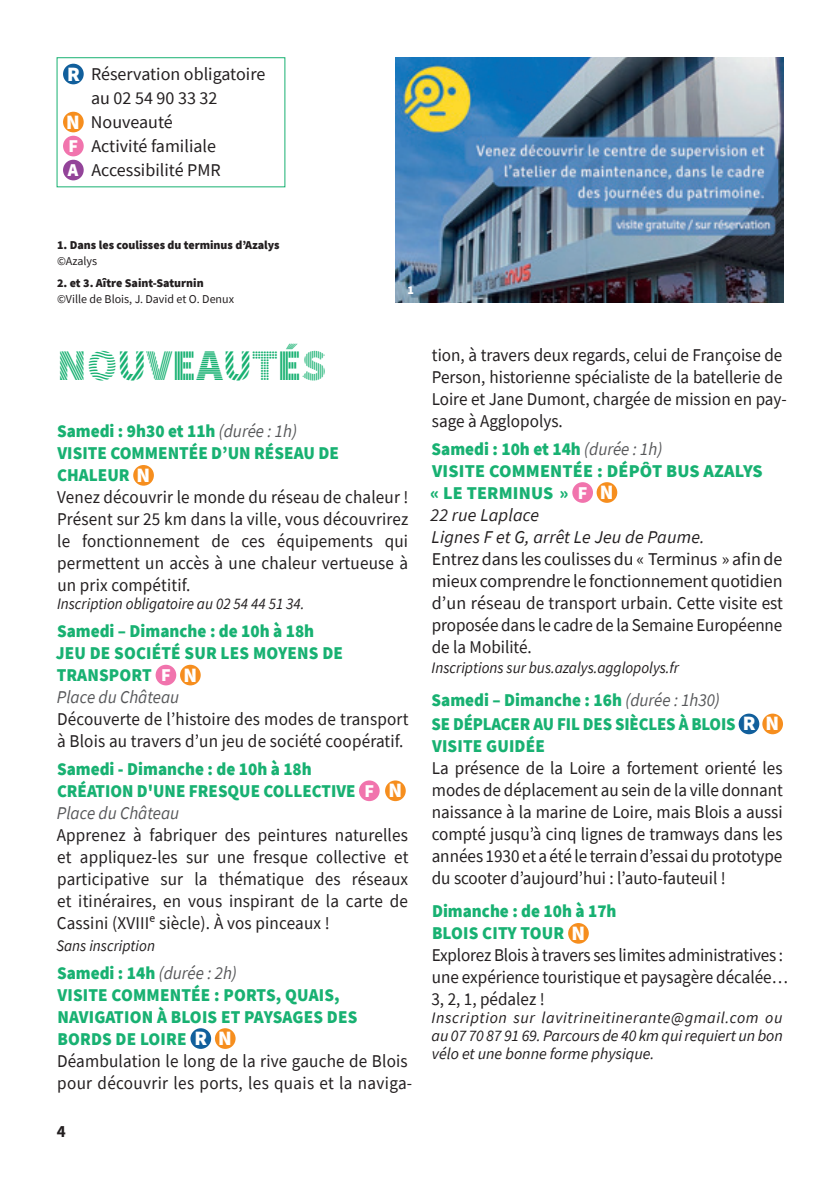
<style>
.page{position:relative;width:840px;height:1191px;background:#fff}
.page>*{position:absolute;margin:0;border:0;box-sizing:border-box;transform-origin:0 0}
.t1{font:900 44px "Source Sans Pro DISPLAYV2";color:#18b172}
.t2{font:18px/22px "Source Sans Pro";color:#231f20;scale:.95 1}
.t3{font:900 18px/22px "Source Sans Pro";color:#18b172;scale:.95 1}
.t4{font:18px/22px "Source Sans Pro";color:#231f20;text-align:justify}
.t5{font:700 17px "Source Sans Pro";color:#231f20}
.t6{font:italic 16px/18px "Source Sans Pro";color:#231f20;text-align:justify}
.t7{font:italic 16px "Source Sans Pro";color:#231f20;scale:.95 1}
.t8{font:900 12px "Source Sans Pro";color:#231f20}
.t9{font:12px "Source Sans Pro";color:#231f20}
.t10{font:900 12px "Source Sans Pro";color:#fff}
.s1{font-weight:900;font-size:20.2px;color:#fff}
.s2{font-weight:900;color:#fff}
.s3{font-weight:900;color:#18b172}
.s4{font-style:italic;color:#57585a}
.s5{color:#fff}
.s6{font-size:20.2px;color:#fff}
.s7{font-weight:400;font-style:italic;color:#57585a}
.s8{font-weight:400;font-style:italic;color:#231f20}
</style>
<div class="page">
<div style="left:63px;top:64px;width:21px;height:20px;background:#115f9c;border-radius:50%"></div>
<div style="left:63px;top:112px;width:21px;height:20px;background:#f68e1e;border-radius:50%"></div>
<div style="left:63px;top:136px;width:21px;height:20px;background:#f174ad;border-radius:50%"></div>
<div style="left:63px;top:160px;width:21px;height:20px;background:#934499;border-radius:50%"></div>
<div style="left:57px;top:57px;width:228px;height:130px;border:1px solid #18b172"></div>
<div style="left:133px;top:465px;width:21px;height:21px;background:#f68e1e;border-radius:50%"></div>
<div style="left:155px;top:665px;width:21px;height:20px;background:#f174ad;border-radius:50%"></div>
<div style="left:180px;top:665px;width:20px;height:20px;background:#f68e1e;border-radius:50%"></div>
<div style="left:359px;top:780px;width:20px;height:21px;background:#f174ad;border-radius:50%"></div>
<div style="left:385px;top:780px;width:20px;height:21px;background:#f68e1e;border-radius:50%"></div>
<div style="left:190px;top:1028px;width:21px;height:21px;background:#115f9c;border-radius:50%"></div>
<div style="left:215px;top:1028px;width:20px;height:21px;background:#f68e1e;border-radius:50%"></div>
<div style="left:572px;top:482px;width:20px;height:21px;background:#f174ad;border-radius:50%"></div>
<div style="left:596px;top:482px;width:21px;height:21px;background:#f68e1e;border-radius:50%"></div>
<div style="left:738px;top:713px;width:20px;height:21px;background:#115f9c;border-radius:50%"></div>
<div style="left:761px;top:713px;width:21px;height:21px;background:#f68e1e;border-radius:50%"></div>
<div style="left:568px;top:923px;width:20px;height:20px;background:#f68e1e;border-radius:50%"></div>
<img style="left:395px;top:57px;width:387px;height:245px">
<p class="t4" style="left:67px;top:63px;width:200px"><span class="s1">R</span> Réservation obligatoire</p>
<p class="t4" style="left:91px;top:87px;width:128px">au 02 54 90 33 32</p>
<p class="t4" style="left:66px;top:111px;width:108px"><span class="s1">N</span> Nouveauté</p>
<p class="t4" style="left:68px;top:135px;width:149px"><span class="s2">F</span> Activité familiale</p>
<p class="t4" style="left:68px;top:159px;width:154px"><span class="s2">A</span> Accessibilité PMR</p>
<p class="t8" style="left:57px;top:237px;width:224px">1. Dans les coulisses du terminus d’Azalys</p>
<p class="t9" style="left:57px;top:253px;width:42px">©Azalys</p>
<p class="t8" style="left:57px;top:274px;width:148px">2. et 3. Aître Saint-Saturnin</p>
<p class="t9" style="left:57px;top:291px;width:178px">©Ville de Blois, J. David et O. Denux</p>
<h1 class="t1" style="left:57px;top:343px;width:271px">NOUVEAUTÉS</h1>
<p class="t10" style="left:407px;top:282px;width:8px">1</p>
<p class="t2" style="left:57px;top:420px;width:371px"><span class="s3">Samedi : 9h30 et 11h</span> <span class="s4">(durée : 1h)<br></span><span class="s3">VISITE COMMENTÉE D’UN RÉSEAU DE CHALEUR</span> <span class="s1">N<br></span>Venez découvrir le monde du réseau de chaleur !<br>Présent sur 25 km dans la ville, vous découvrirez le fonctionnement de ces équipements qui permettent un accès à une chaleur vertueuse à un prix compétitif.</p>
<p class="t7" style="left:57px;top:594px;width:262px">Inscription obligatoire au 02 54 44 51 34.</p>
<p class="t3" style="left:56px;top:620px;width:304px">Samedi – Dimanche : de 10h à 18h<br>JEU DE SOCIÉTÉ SUR LES MOYENS DE<br>TRANSPORT <span class="s5">F</span> <span class="s6">N<br></span><span class="s7">Place du Château</span></p>
<p class="t2" style="left:57px;top:708px;width:371px">Découverte de l’histoire des modes de transport à Blois au travers d’un jeu de société coopératif.</p>
<p class="t3" style="left:57px;top:757px;width:364px">Samedi - Dimanche : de 10h à 18h<br>CRÉATION D'UNE FRESQUE COLLECTIVE <span class="s5">F</span> <span class="s6">N<br></span><span class="s7">Place du Château</span></p>
<p class="t2" style="left:57px;top:824px;width:371px;text-align:justify">Apprenez à fabriquer des peintures naturelles et appliquez-les sur une fresque collective et participative sur la thématique des réseaux et itinéraires, en vous inspirant de la carte de Cassini (XVIIIᵉ siècle). À vos pinceaux !</p>
<p class="t7" style="left:56px;top:935px;width:105px">Sans inscription</p>
<p class="t2" style="left:57px;top:961px;width:375px"><span class="s3">Samedi : 14h</span> <span class="s4">(durée : 2h)<br></span><span class="s3">VISITE COMMENTÉE : PORTS, QUAIS, NAVIGATION À BLOIS ET PAYSAGES DES BORDS DE LOIRE</span> <span class="s1">R N<br></span>Déambulation le long de la rive gauche de Blois pour découvrir les ports, les quais et la naviga-</p>
<p class="t5" style="left:57px;top:1120px;width:10px">4</p>
<p class="t2" style="left:431px;top:344px;width:375px">tion, à travers deux regards, celui de Françoise de Person, historienne spécialiste de la batellerie de Loire et Jane Dumont, chargée de mission en pay&shy;sage à Agglopolys.</p>
<p class="t3" style="left:430px;top:437px;width:351px">Samedi : 10h et 14h <span class="s7">(durée : 1h)<br></span>VISITE COMMENTÉE : DÉPÔT BUS AZALYS « LE TERMINUS » <span class="s5">F</span> <span class="s6">N<br></span><span class="s8">22 rue Laplace<br>Lignes F et G, arrêt Le Jeu de Paume.</span></p>
<p class="t4" style="left:431px;top:547px;width:352px">Entrez dans les coulisses du « Terminus » afin de mieux comprendre le fonctionnement quotidien d’un réseau de transport urbain. Cette visite est proposée dans le cadre de la Semaine Européenne de la Mobilité.</p>
<p class="t7" style="left:431px;top:657px;width:262px">Inscriptions sur bus.azalys.agglopolys.fr</p>
<p class="t3" style="left:431px;top:687px;width:367px;line-height:24px">Samedi – Dimanche : 16h <span class="s7">(durée : 1h30)<br></span>SE DÉPLACER AU FIL DES SIÈCLES À BLOIS <span class="s6">R N</span></p>
<p class="t3" style="left:432px;top:734px;width:120px">VISITE GUIDÉE</p>
<p class="t2" style="left:431px;top:757px;width:371px;text-align:justify">La présence de la Loire a fortement orienté les modes de déplacement au sein de la ville donnant naissance à la marine de Loire, mais Blois a aussi compté jusqu’à cinq lignes de tramways dans les années 1930 et a été le terrain d’essai du prototype du scooter d’aujourd’hui : l’auto-fauteuil !</p>
<p class="t2" style="left:431px;top:900px;width:376px"><span class="s3">Dimanche : de 10h à 17h<br>BLOIS CITY TOUR</span> <span class="s1">N<br></span>Explorez Blois à travers ses limites administratives : une expérience touristique et paysagère décalée…<br>3, 2, 1, pédalez !</p>
<p class="t6" style="left:431px;top:1009px;width:352px">Inscription sur lavitrineitinerante@gmail.com ou au 07 70 87 91 69. Parcours de 40 km qui requiert un bon vélo et une bonne forme physique.</p>
</div>
